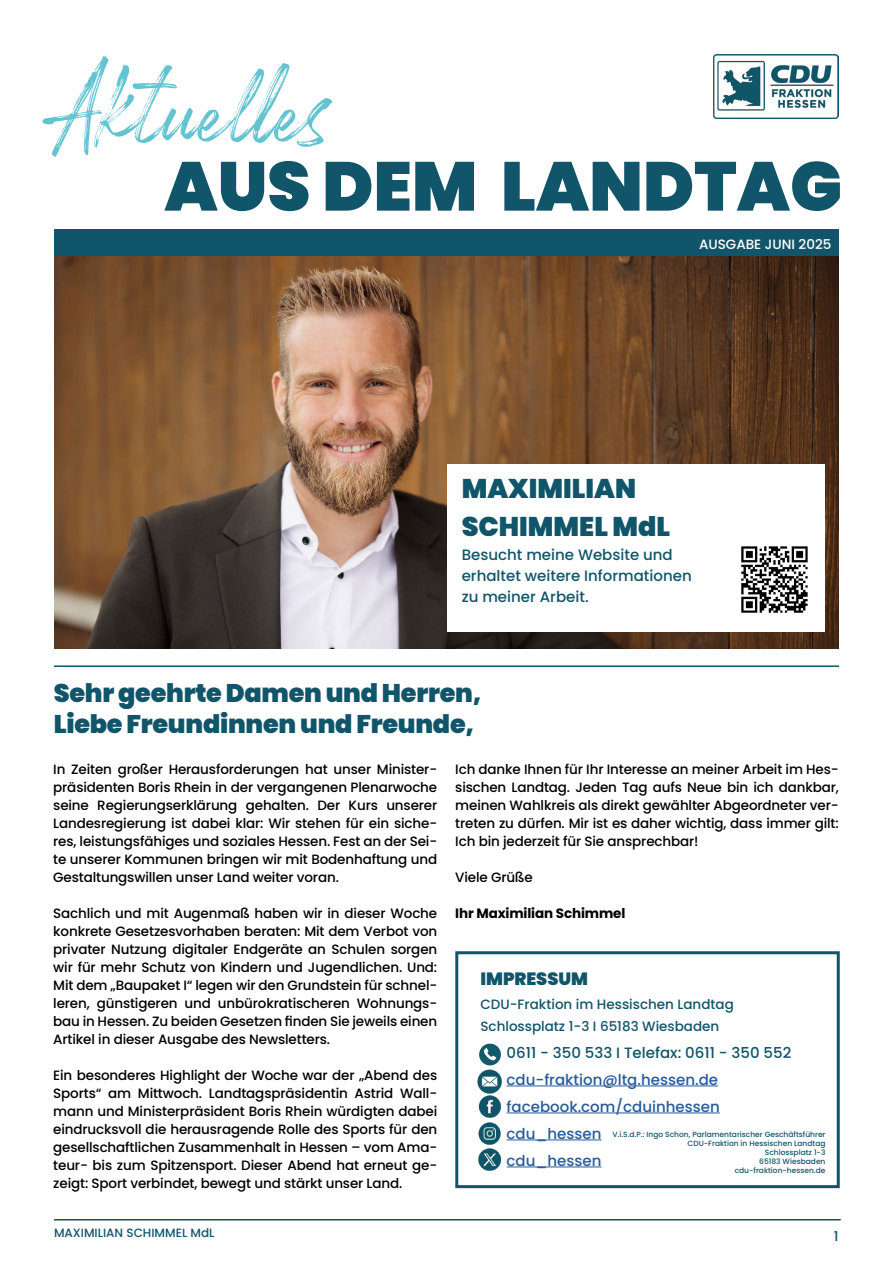
<style>
.page{position:relative;width:893px;height:1263px;background:#fff}
.page>*{position:absolute;margin:0;border:0;box-sizing:border-box;transform-origin:0 0}
.t1{font:106.5px "Rockness";letter-spacing:-.01em;color:#63c3d1}
.t2{font:900 69px "Poppins";color:#105569}
.t3{font:900 27px/37.5px "Poppins";color:#105569}
.t4{font:900 25.5px/30.6px "Poppins";letter-spacing:-.01em;color:#105569}
.t5{font:900 17.7px "Poppins";color:#105569}
.t6{font:500 15px/21px "Poppins";color:#105569}
.t7{font:500 15px/27px "Poppins";color:#275b9b}
.t8{font:500 13.5px/18px "Poppins";letter-spacing:-.01em;color:#000;text-align:justify}
.t9{font:500 13.5px/21.8px "Poppins";color:#105569}
.t10{font:700 13.5px "Poppins";letter-spacing:-.01em;color:#000}
.t11{font:500 13.5px "Poppins";color:#fff}
.t12{font:500 12px "Poppins";color:#105569}
.t13{font:500 7.5px/9px "Poppins";color:#105569;text-align:right}
</style>
<div class="page">
<hr style="left:54px;top:1219px;width:787px;height:1px;background:#105569">
<img style="left:54px;top:256px;width:785px;height:392px">
<div style="left:447px;top:463px;width:378px;height:168px;background:#fff"></div>
<img style="left:713px;top:54px;width:126px;height:64px">
<div style="left:54px;top:230px;width:785px;height:26px;background:#105569"></div>
<img style="left:741px;top:546px;width:67px;height:67px">
<hr style="left:54px;top:665px;width:785px;height:2px;background:#105569">
<div style="left:455px;top:951px;width:385px;height:237px;border:3px solid #105569"></div>
<hr style="left:507px;top:1085px;width:211px;height:1px;background:#275b9b">
<hr style="left:507px;top:1112px;width:213px;height:1px;background:#275b9b">
<hr style="left:507px;top:1139px;width:94px;height:1px;background:#275b9b">
<hr style="left:507px;top:1166px;width:94px;height:1px;background:#275b9b">
<img style="left:477px;top:1069px;width:25px;height:102px">
<svg style="left:479px;top:1044px;width:22px;height:21px"></svg>
<h1 class="t1" style="left:57px;top:40px;width:276px">Aktuelles</h1>
<h2 class="t2" style="left:164px;top:146px;width:679px">AUS DEM LANDTAG</h2>
<p class="t11" style="left:699px;top:236px;width:134px">AUSGABE JUNI 2025</p>
<h3 class="t3" style="left:462px;top:470px;width:210px">MAXIMILIAN<br>SCHIMMEL MdL</h3>
<p class="t6" style="left:462px;top:544px;width:232px">Besucht meine Website und erhaltet weitere Informationen zu meiner Arbeit.</p>
<h3 class="t4" style="left:54px;top:678px;width:429px">Sehr geehrte Damen und Herren,<br>Liebe Freundinnen und Freunde,</h3>
<p class="t8" style="left:53px;top:760px;width:386px">In Zeiten großer Herausforderungen hat unser Minister&shy;präsidenten Boris Rhein in der vergangenen Plenarwoche seine Regierungserklärung gehalten. Der Kurs unserer Landesregierung ist dabei klar: Wir stehen für ein siche&shy;res, leistungsfähiges und soziales Hessen. Fest an der Sei&shy;te unserer Kommunen bringen wir mit Bodenhaftung und Gestaltungswillen unser Land weiter voran.</p>
<p class="t8" style="left:53px;top:904px;width:386px">Sachlich und mit Augenmaß haben wir in dieser Woche konkrete Gesetzesvorhaben beraten: Mit dem Verbot von privater Nutzung digitaler Endgeräte an Schulen sorgen wir für mehr Schutz von Kindern und Jugendlichen. Und:<br>Mit dem „Baupaket I“ legen wir den Grundstein für schnel&shy;leren, günstigeren und unbürokratischeren Wohnungs&shy;bau in Hessen. Zu beiden Gesetzen finden Sie jeweils einen Artikel in dieser Ausgabe des Newsletters.</p>
<p class="t8" style="left:53px;top:1066px;width:386px">Ein besonderes Highlight der Woche war der „Abend des Sports“ am Mittwoch. Landtagspräsidentin Astrid Wall&shy;mann und Ministerpräsident Boris Rhein würdigten dabei eindrucksvoll die herausragende Rolle des Sports für den gesellschaftlichen Zusammenhalt in Hessen – vom Ama&shy;teur- bis zum Spitzensport. Dieser Abend hat erneut ge&shy;zeigt: Sport verbindet, bewegt und stärkt unser Land.</p>
<p class="t8" style="left:455px;top:760px;width:385px">Ich danke Ihnen für Ihr Interesse an meiner Arbeit im Hes&shy;sischen Landtag. Jeden Tag aufs Neue bin ich dankbar, meinen Wahlkreis als direkt gewählter Abgeordneter ver&shy;treten zu dürfen. Mir ist es daher wichtig, dass immer gilt:<br>Ich bin jederzeit für Sie ansprechbar!</p>
<p class="t8" style="left:455px;top:868px;width:79px">Viele Grüße</p>
<p class="t10" style="left:455px;top:905px;width:172px">Ihr Maximilian Schimmel</p>
<h3 class="t5" style="left:480px;top:968px;width:109px">IMPRESSUM</h3>
<p class="t9" style="left:480px;top:993px;width:255px">CDU-Fraktion im Hessischen Landtag<br>Schlossplatz 1-3 I 65183 Wiesbaden</p>
<p class="t6" style="left:507px;top:1042px;width:286px">0611 - 350 533 I Telefax: 0611 - 350 552</p>
<p class="t7" style="left:507px;top:1066px;width:215px">cdu-fraktion@ltg.hessen.de facebook.com/cduinhessen cdu_hessen<br>cdu_hessen</p>
<p class="t13" style="left:612px;top:1129px;width:215px">V.i.S.d.P.: Ingo Schon, Parlamentarischer Geschäftsführer<br>CDU-Fraktion in Hessischen Landtag<br>Schlossplatz 1-3<br>65183 Wiesbaden<br>cdu-fraktion-hessen.de</p>
<p class="t12" style="left:54px;top:1226px;width:162px">MAXIMILIAN SCHIMMEL MdL</p>
<p class="t9" style="left:834px;top:1226px;width:6px">1</p>
</div>
